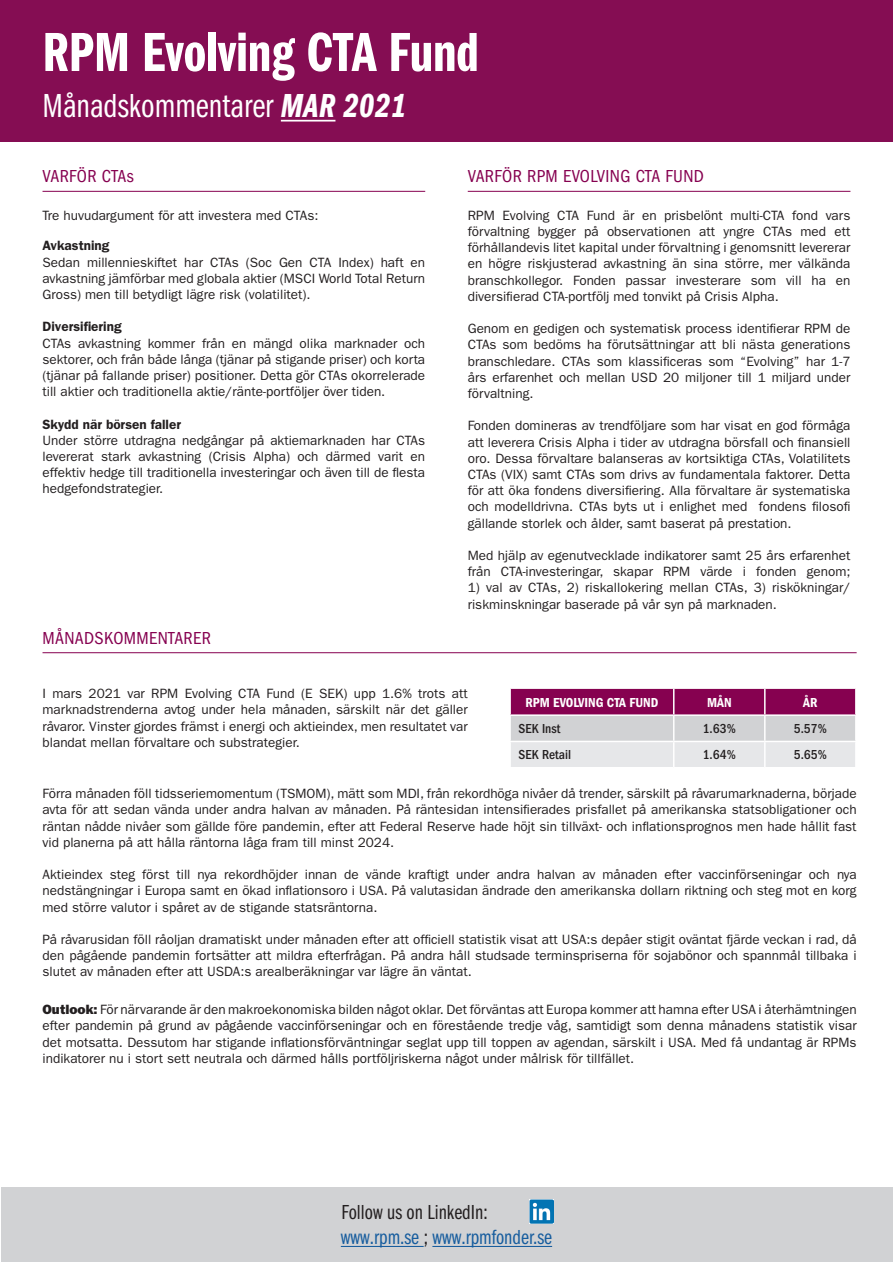
<style>
.page{position:relative;width:893px;height:1263px;background:#fff}
.page>*{position:absolute;margin:0;border:0;box-sizing:border-box;transform-origin:0 0}
.t1{font:57px "ITC Franklin Gothic Std Dm Cp";color:#fff}
.t2{font:34.5px "ITC Franklin Gothic Std Bk Cp";color:#fff}
.t3{font:21px/25.2px "ITC Franklin Gothic Std Bk Cp";color:#175d9e}
.Factsheet_Header{font:condensed 18px "ITC Franklin Gothic Std";letter-spacing:.02em;color:#860150}
.t4{font:13.5px/16.2px "ITC Franklin Gothic Std";color:#231f20;text-align:justify}
.t5{font:600 13.5px "ITC Franklin Gothic Std";color:#231f20}
.FG_Book_Centered_Bla{font:500 condensed 13.5px "ITC Franklin Gothic Std";color:#231f20}
.Unit_Class_Header{font:13.5px "ITC Franklin Gothic Std Dm Cd";color:#fff}
.s1{font-family:"ITC Franklin Gothic Std Dm Cp It"}
.s2{font-family:"ITC Franklin Gothic Std Hvy"}
.s3{color:#231f20}
</style>
<div class="page">
<div style="left:0;top:0;width:893px;height:141px;background:#850d53"></div>
<div style="left:1px;top:1187px;width:892px;height:75px;background:#d1d2d4"></div>
<hr style="left:341px;top:1246px;width:83px;height:1px;background:#175d9e">
<hr style="left:432px;top:1246px;width:120px;height:1px;background:#175d9e">
<img style="left:529px;top:1199px;width:25px;height:25px">
<hr style="left:281px;top:120px;width:54px;height:2px;background:#fff">
<svg style="left:510px;top:689px;width:346px;height:78px;background:#bf94b0"></svg>
<hr style="left:764px;top:742px;width:2px;height:25px;background:#fff">
<hr style="left:855px;top:742px;width:2px;height:25px;background:#fff">
<hr style="left:509px;top:714px;width:165px;height:2px;background:#fff">
<hr style="left:674px;top:714px;width:91px;height:2px;background:#fff">
<hr style="left:765px;top:714px;width:92px;height:2px;background:#fff">
<hr style="left:509px;top:741px;width:165px;height:1px;background:#fff">
<hr style="left:674px;top:741px;width:91px;height:1px;background:#fff">
<hr style="left:765px;top:741px;width:92px;height:1px;background:#fff">
<hr style="left:43px;top:652px;width:814px;height:1px;background:#860150">
<hr style="left:43px;top:191px;width:382px;height:1px;background:#860150">
<hr style="left:468px;top:191px;width:382px;height:1px;background:#860150">
<p class="t1" style="left:43px;top:21px;width:438px">RPM Evolving CTA Fund</p>
<p class="t2" style="left:43px;top:87px;width:366px">Månadskommentarer <span class="s1">MAR 2021</span></p>
<p class="Factsheet_Header" style="left:43px;top:166px;width:93px">VARFÖR CTAs</p>
<p class="t4" style="left:43px;top:207px;width:277px">Tre huvudargument för att investera med CTAs:</p>
<p class="t5" style="left:43px;top:238px;width:68px">Avkastning</p>
<p class="t4" style="left:43px;top:254px;width:384px">Sedan millennieskiftet har CTAs (Soc Gen CTA Index) haft en avkastning jämförbar med globala aktier (MSCI World Total Return Gross) men till betydligt lägre risk (volatilitet).</p>
<p class="t5" style="left:43px;top:319px;width:81px">Diversifiering</p>
<p class="t4" style="left:43px;top:335px;width:384px">CTAs avkastning kommer från en mängd olika marknader och sektorer, och från både långa (tjänar på stigande priser) och korta (tjänar på fallande priser) positioner. Detta gör CTAs okorrelerade till aktier och traditionella aktie/ränte-portföljer över tiden.</p>
<p class="t5" style="left:43px;top:416px;width:140px">Skydd när börsen faller</p>
<p class="t4" style="left:43px;top:432px;width:384px">Under större utdragna nedgångar på aktiemarknaden har CTAs levererat stark avkastning (Crisis Alpha) och därmed varit en effektiv hedge till traditionella investeringar och även till de flesta hedgefondstrategier.</p>
<p class="Factsheet_Header" style="left:43px;top:628px;width:170px">MÅNADSKOMMENTARER</p>
<p class="Factsheet_Header" style="left:468px;top:166px;width:238px">VARFÖR RPM EVOLVING CTA FUND</p>
<p class="t4" style="left:468px;top:207px;width:384px">RPM Evolving CTA Fund är en prisbelönt multi-CTA fond vars förvaltning bygger på observationen att yngre CTAs med ett förhållandevis litet kapital under förvaltning i genomsnitt levererar en högre riskjusterad avkastning än sina större, mer välkända branschkollegor. Fonden passar investerare som vill ha en diversifierad CTA-portfölj med tonvikt på Crisis Alpha.</p>
<p class="t4" style="left:468px;top:321px;width:384px">Genom en gedigen och systematisk process identifierar RPM de CTAs som bedöms ha förutsättningar att bli nästa generations branschledare. CTAs som klassificeras som “Evolving” har 1-7 års erfarenhet och mellan USD 20 miljoner till 1 miljard under förvaltning.</p>
<p class="t4" style="left:468px;top:418px;width:384px">Fonden domineras av trendföljare som har visat en god förmåga att leverera Crisis Alpha i tider av utdragna börsfall och finansiell oro. Dessa förvaltare balanseras av kortsiktiga CTAs, Volatilitets CTAs (VIX) samt CTAs som drivs av fundamentala faktorer. Detta för att öka fondens diversifiering. Alla förvaltare är systematiska och modelldrivna. CTAs byts ut i enlighet med fondens filosofi gällande storlek och ålder, samt baserat på prestation.</p>
<p class="t4" style="left:468px;top:547px;width:384px">Med hjälp av egenutvecklade indikatorer samt 25 års erfarenhet från CTA-investeringar, skapar RPM värde i fonden genom;</p>
<p class="t4" style="left:468px;top:580px;width:384px">1) val av CTAs, 2) riskallokering mellan CTAs, 3) riskökningar/ riskminskningar baserade på vår syn på marknaden.</p>
<p class="t4" style="left:43px;top:685px;width:427px">I mars 2021 var RPM Evolving CTA Fund (E SEK) upp 1.6% trots att marknadstrenderna avtog under hela månaden, särskilt när det gäller råvaror. Vinster gjordes främst i energi och aktieindex, men resultatet var blandat mellan förvaltare och substrategier.</p>
<p class="Unit_Class_Header" style="left:525px;top:694px;width:134px">RPM EVOLVING CTA FUND</p>
<p class="Unit_Class_Header" style="left:707px;top:694px;width:26px">MÅN</p>
<p class="Unit_Class_Header" style="left:803px;top:694px;width:16px">ÅR</p>
<p class="FG_Book_Centered_Bla" style="left:519px;top:721px;width:43px">SEK Inst</p>
<p class="FG_Book_Centered_Bla" style="left:703px;top:721px;width:35px">1.63%</p>
<p class="FG_Book_Centered_Bla" style="left:794px;top:721px;width:35px">5.57%</p>
<p class="FG_Book_Centered_Bla" style="left:519px;top:747px;width:54px">SEK Retail</p>
<p class="FG_Book_Centered_Bla" style="left:703px;top:747px;width:35px">1.64%</p>
<p class="FG_Book_Centered_Bla" style="left:794px;top:747px;width:35px">5.65%</p>
<p class="t4" style="left:43px;top:785px;width:816px">Förra månaden föll tidsseriemomentum (TSMOM), mätt som MDI, från rekordhöga nivåer då trender, särskilt på råvarumarknaderna, började avta för att sedan vända under andra halvan av månaden. På räntesidan intensifierades prisfallet på amerikanska statsobligationer och räntan nådde nivåer som gällde före pandemin, efter att Federal Reserve hade höjt sin tillväxt- och inflationsprognos men hade hållit fast vid planerna på att hålla räntorna låga fram till minst 2024.</p>
<p class="t4" style="left:43px;top:866px;width:816px">Aktieindex steg först till nya rekordhöjder innan de vände kraftigt under andra halvan av månaden efter vaccinförseningar och nya nedstängningar i Europa samt en ökad inflationsoro i USA. På valutasidan ändrade den amerikanska dollarn riktning och steg mot en korg med större valutor i spåret av de stigande statsräntorna.</p>
<p class="t4" style="left:43px;top:931px;width:816px">På råvarusidan föll råoljan dramatiskt under månaden efter att officiell statistik visat att USA:s depåer stigit oväntat fjärde veckan i rad, då den pågående pandemin fortsätter att mildra efterfrågan. På andra håll studsade terminspriserna för sojabönor och spannmål tillbaka i slutet av månaden efter att USDA:s arealberäkningar var lägre än väntat.</p>
<p class="t4" style="left:43px;top:1001px;width:816px"><span class="s2">Outlook:</span> För närvarande är den makroekonomiska bilden något oklar. Det förväntas att Europa kommer att hamna efter USA i återhämtningen efter pandemin på grund av pågående vaccinförseningar och en förestående tredje våg, samtidigt som denna månadens statistik visar det motsatta. Dessutom har stigande inflationsförväntningar seglat upp till toppen av agendan, särskilt i USA. Med få undantag är RPMs indikatorer nu i stort sett neutrala och därmed hålls portföljriskerna något under målrisk för tillfället.</p>
<h3 class="t3" style="left:341px;top:1200px;width:213px"><span class="s3">Follow us on LinkedIn: </span>www.rpm.se <span class="s3">;</span> www.rpmfonder.se</h3>
</div>
